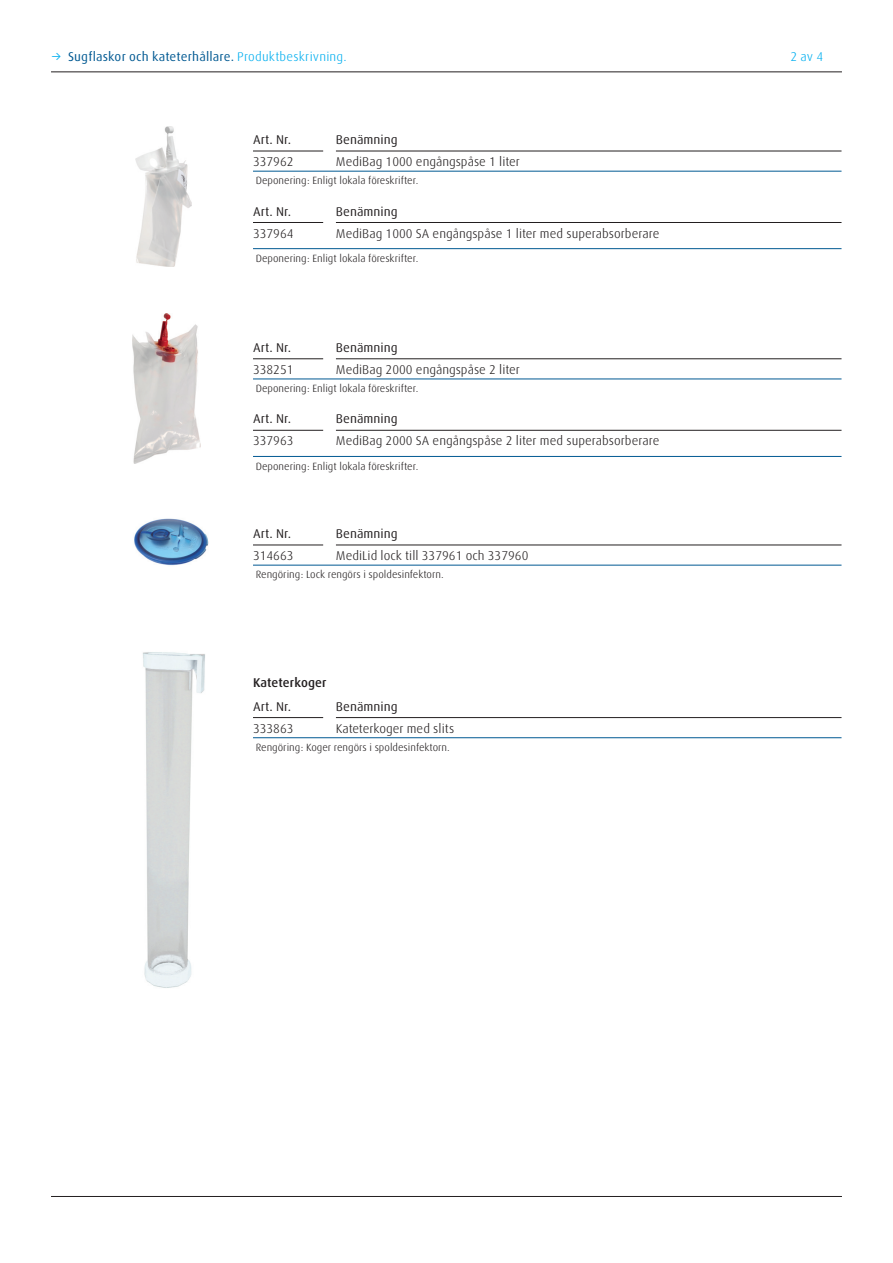
<style>
.page{position:relative;width:893px;height:1263px;background:#fff}
.page>*{position:absolute;margin:0;border:0;box-sizing:border-box;transform-origin:0 0}
.t1{font:300 12.75px "Linde Dax Global";color:#231f20}
.t2{font:12.75px "Linde Dax Global";color:#231f20}
.t3{font:12.75px "Linde Dax Global";letter-spacing:.01em;color:#005992}
.t4{font:500 12.75px "Linde Dax Global";letter-spacing:.015em;color:#231f20}
.t5{font:300 12.75px "Linde Dax Global";color:#00aeef}
.t6{font:300 10.5px "Linde Dax Global";color:#231f20}
.s1{color:#00aeef}
.s2{font-weight:300;color:#00aeef}
</style>
<div class="page">
<hr style="left:51px;top:1196px;width:791px;height:1px;background:#231f20">
<hr style="left:51px;top:71px;width:791px;height:1px;background:#231f20">
<hr style="left:253px;top:151px;width:70px;height:1px;background:#231f20">
<hr style="left:336px;top:151px;width:505px;height:1px;background:#231f20">
<hr style="left:253px;top:171px;width:588px;height:1px;background:#005992">
<hr style="left:253px;top:222px;width:70px;height:1px;background:#231f20">
<hr style="left:336px;top:222px;width:505px;height:1px;background:#231f20">
<hr style="left:253px;top:248px;width:588px;height:1px;background:#005992">
<hr style="left:253px;top:358px;width:70px;height:1px;background:#231f20">
<hr style="left:336px;top:358px;width:505px;height:1px;background:#231f20">
<hr style="left:253px;top:379px;width:588px;height:1px;background:#005992">
<hr style="left:253px;top:430px;width:70px;height:1px;background:#231f20">
<hr style="left:336px;top:430px;width:505px;height:1px;background:#231f20">
<hr style="left:253px;top:456px;width:588px;height:1px;background:#005992">
<hr style="left:253px;top:545px;width:70px;height:1px;background:#231f20">
<hr style="left:336px;top:545px;width:505px;height:1px;background:#231f20">
<hr style="left:253px;top:565px;width:588px;height:1px;background:#005992">
<hr style="left:253px;top:717px;width:70px;height:1px;background:#231f20">
<hr style="left:336px;top:717px;width:505px;height:1px;background:#231f20">
<hr style="left:253px;top:737px;width:588px;height:1px;background:#005992">
<img style="left:132px;top:314px;width:68px;height:149px">
<img style="left:135px;top:126px;width:57px;height:140px">
<img style="left:134px;top:518px;width:75px;height:48px">
<img style="left:142px;top:652px;width:63px;height:336px">
<p class="t3" style="left:51px;top:49px;width:297px"><span class="s1">→</span> Sugflaskor och kateterhållare. <span class="s2">Produktbeskrivning.</span></p>
<p class="t5" style="left:791px;top:49px;width:34px">2 av 4</p>
<p class="t2" style="left:253px;top:132px;width:40px">Art. Nr.</p>
<p class="t2" style="left:336px;top:132px;width:63px">Benämning</p>
<p class="t1" style="left:253px;top:154px;width:42px">337962</p>
<p class="t1" style="left:336px;top:154px;width:186px">MediBag 1000 engångspåse 1 liter</p>
<p class="t6" style="left:256px;top:175px;width:164px">Deponering: Enligt lokala föreskrifter.</p>
<p class="t2" style="left:253px;top:204px;width:40px">Art. Nr.</p>
<p class="t2" style="left:336px;top:204px;width:63px">Benämning</p>
<p class="t1" style="left:253px;top:226px;width:42px">337964</p>
<p class="t1" style="left:336px;top:226px;width:325px">MediBag 1000 SA engångspåse 1 liter med superabsorberare</p>
<p class="t6" style="left:256px;top:252px;width:164px">Deponering: Enligt lokala föreskrifter.</p>
<p class="t2" style="left:253px;top:340px;width:40px">Art. Nr.</p>
<p class="t2" style="left:336px;top:340px;width:63px">Benämning</p>
<p class="t1" style="left:253px;top:362px;width:42px">338251</p>
<p class="t1" style="left:336px;top:362px;width:186px">MediBag 2000 engångspåse 2 liter</p>
<p class="t6" style="left:256px;top:382px;width:164px">Deponering: Enligt lokala föreskrifter.</p>
<p class="t2" style="left:253px;top:411px;width:40px">Art. Nr.</p>
<p class="t2" style="left:336px;top:411px;width:63px">Benämning</p>
<p class="t1" style="left:253px;top:433px;width:42px">337963</p>
<p class="t1" style="left:336px;top:433px;width:325px">MediBag 2000 SA engångspåse 2 liter med superabsorberare</p>
<p class="t6" style="left:256px;top:460px;width:164px">Deponering: Enligt lokala föreskrifter.</p>
<p class="t2" style="left:253px;top:526px;width:40px">Art. Nr.</p>
<p class="t2" style="left:336px;top:526px;width:63px">Benämning</p>
<p class="t1" style="left:253px;top:548px;width:42px">314663</p>
<p class="t1" style="left:336px;top:548px;width:194px">MediLid lock till 337961 och 337960</p>
<p class="t6" style="left:256px;top:568px;width:190px">Rengöring: Lock rengörs i spoldesinfektorn.</p>
<p class="t4" style="left:253px;top:675px;width:75px">Kateterkoger</p>
<p class="t2" style="left:253px;top:699px;width:40px">Art. Nr.</p>
<p class="t2" style="left:336px;top:699px;width:63px">Benämning</p>
<p class="t1" style="left:253px;top:721px;width:42px">333863</p>
<p class="t1" style="left:336px;top:721px;width:120px">Kateterkoger med slits</p>
<p class="t6" style="left:256px;top:741px;width:196px">Rengöring: Koger rengörs i spoldesinfektorn.</p>
</div>
